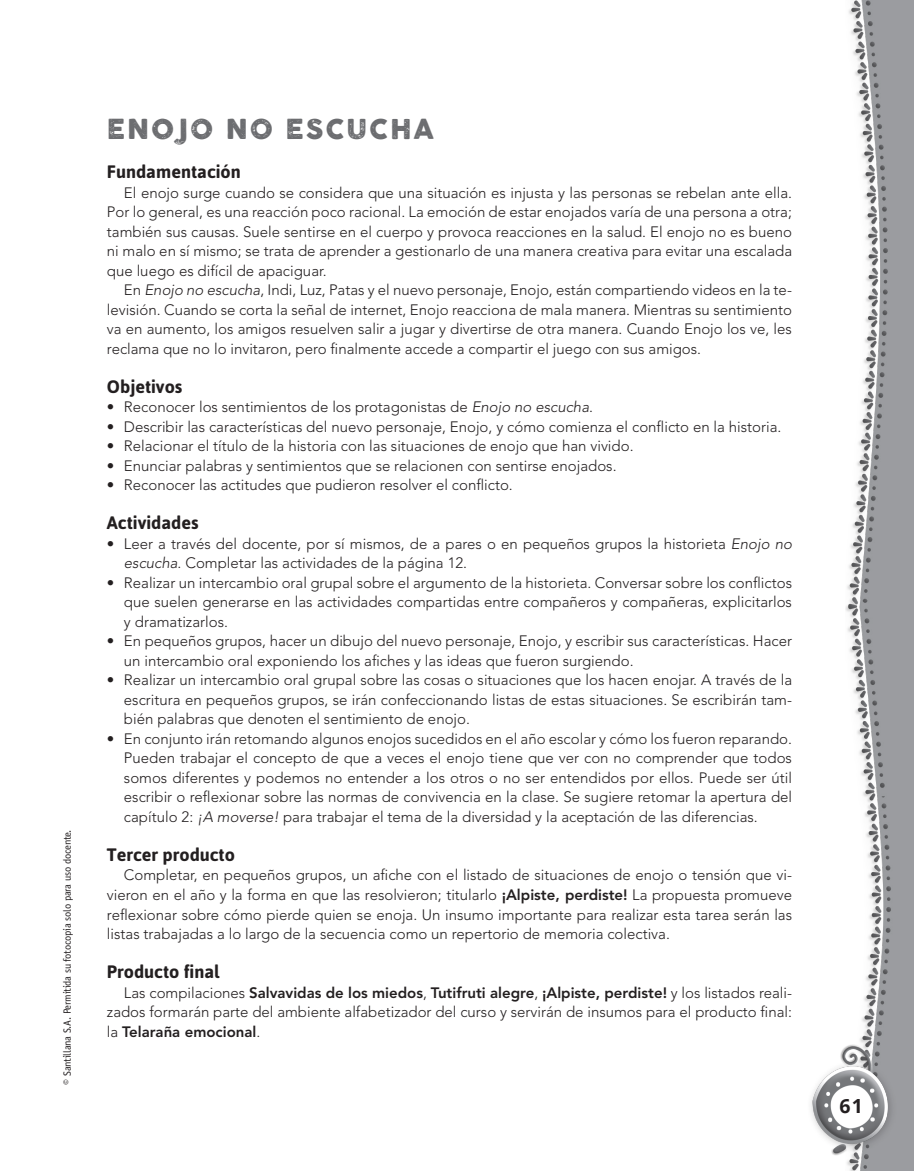
<style>
.page{position:relative;width:914px;height:1171px;background:#fff}
.page>*{position:absolute;margin:0;border:0;box-sizing:border-box;transform-origin:0 0}
.TITULO_HISTORIETA{font:27px "Cocogoose Letterpress";letter-spacing:.07em;color:#6c6d70}
.t1{font:700 19.5px "Open Sans";color:#231f20}
.SUBTITULO{font:700 18px "Asap";color:#231f20}
.TXT{font:300 15px/19.5px "Avenir LT Std";color:#231f20;text-align:justify}
.t2{font:10.5px "Officina Sans Std";letter-spacing:-.02em;color:#231f20}
.s1{font-style:italic}
.s2{font-weight:800}
</style>
<div class="page">
<img style="left:845px;top:0;width:68px;height:1170px">
<img style="left:811px;top:1021px;width:102px;height:141px">
<p class="t2" style="left:61px;top:1084px;width:257px;rotate:-90deg">© Santillana S.A. Permitida su fotocopia solo para uso docente.</p>
<p class="TITULO_HISTORIETA" style="left:107px;top:110px;width:329px">ENOJO NO ESCUCHA</p>
<p class="SUBTITULO" style="left:107px;top:161px;width:135px">Fundamentación</p>
<p class="TXT" style="left:107px;top:183px;width:686px;text-indent:17px">El enojo surge cuando se considera que una situación es injusta y las personas se rebelan ante ella.<br>Por lo general, es una reacción poco racional. La emoción de estar enojados varía de una persona a otra; también sus causas. Suele sentirse en el cuerpo y provoca reacciones en la salud. El enojo no es bueno ni malo en sí mismo; se trata de aprender a gestionarlo de una manera creativa para evitar una escalada que luego es difícil de apaciguar.</p>
<p class="TXT" style="left:107px;top:280px;width:686px;text-indent:17px">En <span class="s1">Enojo no escucha</span>, Indi, Luz, Patas y el nuevo personaje, Enojo, están compartiendo videos en la te&shy;levisión. Cuando se corta la señal de internet, Enojo reacciona de mala manera. Mientras su sentimiento va en aumento, los amigos resuelven salir a jugar y divertirse de otra manera. Cuando Enojo los ve, les reclama que no lo invitaron, pero finalmente accede a compartir el juego con sus amigos.</p>
<p class="SUBTITULO" style="left:107px;top:376px;width:77px">Objetivos</p>
<p class="TXT" style="left:107px;top:397px;width:487px">• Reconocer los sentimientos de los protagonistas de <span class="s1">Enojo no escucha</span>.</p>
<p class="TXT" style="left:107px;top:417px;width:676px">• Describir las características del nuevo personaje, Enojo, y cómo comienza el conflicto en la historia.</p>
<p class="TXT" style="left:107px;top:436px;width:528px">• Relacionar el título de la historia con las situaciones de enojo que han vivido.</p>
<p class="TXT" style="left:107px;top:456px;width:511px">• Enunciar palabras y sentimientos que se relacionen con sentirse enojados.</p>
<p class="TXT" style="left:107px;top:475px;width:407px">• Reconocer las actitudes que pudieron resolver el conflicto.</p>
<p class="SUBTITULO" style="left:107px;top:512px;width:93px">Actividades</p>
<p class="TXT" style="left:124px;top:534px;width:669px;text-indent:-17px">• Leer a través del docente, por sí mismos, de a pares o en pequeños grupos la historieta <span class="s1">Enojo no escucha</span>. Completar las actividades de la página 12.</p>
<p class="TXT" style="left:124px;top:573px;width:669px;text-indent:-17px">• Realizar un intercambio oral grupal sobre el argumento de la historieta. Conversar sobre los conflictos que suelen generarse en las actividades compartidas entre compañeros y compañeras, explicitarlos y dramatizarlos.</p>
<p class="TXT" style="left:124px;top:631px;width:669px;text-indent:-17px">• En pequeños grupos, hacer un dibujo del nuevo personaje, Enojo, y escribir sus características. Hacer un intercambio oral exponiendo los afiches y las ideas que fueron surgiendo.</p>
<p class="TXT" style="left:124px;top:670px;width:669px;text-indent:-17px">• Realizar un intercambio oral grupal sobre las cosas o situaciones que los hacen enojar. A través de la escritura en pequeños grupos, se irán confeccionando listas de estas situaciones. Se escribirán tam&shy;bién palabras que denoten el sentimiento de enojo.</p>
<p class="TXT" style="left:124px;top:729px;width:669px;text-indent:-17px">• En conjunto irán retomando algunos enojos sucedidos en el año escolar y cómo los fueron reparando.<br>Pueden trabajar el concepto de que a veces el enojo tiene que ver con no comprender que todos somos diferentes y podemos no entender a los otros o no ser entendidos por ellos. Puede ser útil escribir o reflexionar sobre las normas de convivencia en la clase. Se sugiere retomar la apertura del capítulo 2: <span class="s1">¡A moverse!</span> para trabajar el tema de la diversidad y la aceptación de las diferencias.</p>
<p class="SUBTITULO" style="left:107px;top:844px;width:129px">Tercer producto</p>
<p class="TXT" style="left:107px;top:865px;width:686px;text-indent:17px">Completar, en pequeños grupos, un afiche con el listado de situaciones de enojo o tensión que vi&shy;vieron en el año y la forma en que las resolvieron; titularlo <span class="s2">¡Alpiste, perdiste!</span> La propuesta promueve reflexionar sobre cómo pierde quien se enoja. Un insumo importante para realizar esta tarea serán las listas trabajadas a lo largo de la secuencia como un repertorio de memoria colectiva.</p>
<p class="SUBTITULO" style="left:107px;top:961px;width:114px">Producto final</p>
<p class="TXT" style="left:107px;top:982px;width:686px;text-indent:17px">Las compilaciones <span class="s2">Salvavidas de los miedos</span>, <span class="s2">Tutifruti alegre</span>, <span class="s2">¡Alpiste, perdiste!</span> y los listados reali&shy;zados formarán parte del ambiente alfabetizador del curso y servirán de insumos para el producto final: la <span class="s2">Telaraña emocional</span>.</p>
<h2 class="t1" style="left:839px;top:1092px;width:25px">61</h2>
</div>
